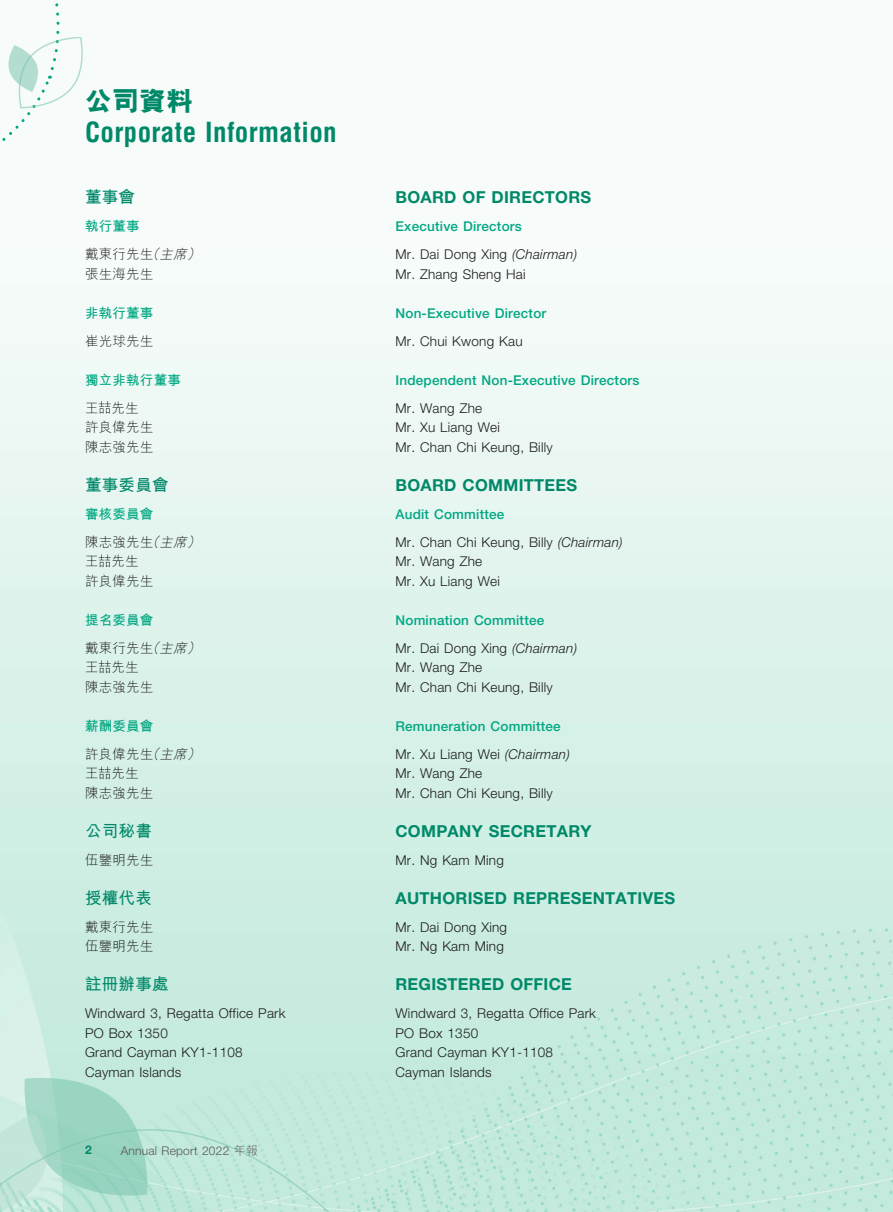
<style>
.page{position:relative;width:893px;height:1212px;background:#fff}
.page>*{position:absolute;margin:0;border:0;box-sizing:border-box;transform-origin:0 0}
.t1{font:700 condensed 27px "Helvetica LT Std";letter-spacing:.015em;color:#008969}
.t2{font:800 27px "M Hei HK";color:#008969}
.t3{font:700 16.5px "Helvetica Neue LT Std";letter-spacing:.015em;color:#008969}
.t4{font:700 16.5px "M Hei HK";letter-spacing:.015em;color:#008969}
.t5{font:300 13.5px/19.5px "Helvetica Neue LT Std";letter-spacing:.015em;color:#1c1c1b}
.t6{font:500 13.5px/28px "Helvetica Neue LT Std";letter-spacing:.015em;color:#00a782}
.t7{font:300 13.5px/19.5px "M Hei HK";letter-spacing:.015em;color:#1c1c1b}
.t8{font:700 13.5px/28px "M Hei HK";letter-spacing:.015em;color:#00a782}
.t9{font:300 12px "Helvetica Neue LT Std";letter-spacing:.015em;color:#575756}
.t10{font:700 12px "Helvetica Neue LT Std";color:#008969}
.s1{font-weight:700;color:#00a782}
.s2{font-style:italic}
.s3{font-weight:300;color:#1c1c1b}
.s4{font-weight:300;font-style:italic;color:#1c1c1b}
.s5{font-family:"M Hei HK"}
.s6{font-weight:500;color:#00a782}
</style>
<div class="page">
<img style="left:0;top:284px;width:893px;height:928px">
<svg style="left:0;top:1071px;width:385px;height:141px;background:#bae4d6"></svg>
<svg style="left:2px;top:3px;width:81px;height:138px"></svg>
<svg style="left:99px;top:401px;width:12px;height:13px"></svg>
<svg style="left:99px;top:554px;width:12px;height:13px"></svg>
<svg style="left:99px;top:660px;width:12px;height:13px"></svg>
<svg style="left:99px;top:766px;width:12px;height:13px"></svg>
<h1 class="t2" style="left:85px;top:83px;width:109px">公司資料</h1>
<h1 class="t1" style="left:85px;top:116px;width:253px">Corporate Information</h1>
<p class="t4" style="left:85px;top:185px;width:52px">董事會</p>
<p class="t7" style="left:85px;top:212px;width:121px;line-height:28px"><span class="s1">執行董事<br></span>戴東行先生<span class="s2">（主席）</span></p>
<p class="t7" style="left:85px;top:263px;width:70px">張生海先生</p>
<p class="t8" style="left:85px;top:298px;width:70px">非執行董事</p>
<p class="t7" style="left:85px;top:330px;width:70px">崔光球先生</p>
<p class="t8" style="left:85px;top:365px;width:97px">獨立非執行董事</p>
<p class="t7" style="left:85px;top:397px;width:70px">王 先生許良偉先生陳志強先生</p>
<p class="t4" style="left:85px;top:472px;width:85px">董事委員會</p>
<p class="t8" style="left:85px;top:499px;width:121px">審核委員會<br><span class="s3">陳志強先生</span><span class="s4">（主席）</span></p>
<p class="t7" style="left:85px;top:551px;width:70px">王 先生許良偉先生</p>
<p class="t8" style="left:85px;top:605px;width:121px">提名委員會<br><span class="s3">戴東行先生</span><span class="s4">（主席）</span></p>
<p class="t7" style="left:85px;top:657px;width:70px">王 先生陳志強先生</p>
<p class="t8" style="left:85px;top:711px;width:121px">薪酬委員會<br><span class="s3">許良偉先生</span><span class="s4">（主席）</span></p>
<p class="t7" style="left:85px;top:763px;width:70px">王 先生陳志強先生</p>
<p class="t4" style="left:85px;top:818px;width:68px">公司秘書</p>
<p class="t7" style="left:85px;top:849px;width:70px">伍鑒明先生</p>
<p class="t4" style="left:85px;top:885px;width:68px">授權代表</p>
<p class="t7" style="left:85px;top:916px;width:70px">戴東行先生伍鑒明先生</p>
<p class="t4" style="left:85px;top:972px;width:85px">註冊辦事處</p>
<p class="t5" style="left:85px;top:1003px;width:202px">Windward 3, Regatta Office Park<br>PO Box 1350<br>Grand Cayman KY1-1108<br>Cayman Islands</p>
<p class="t10" style="left:85px;top:1143px;width:8px">2</p>
<p class="t9" style="left:121px;top:1143px;width:139px">Annual Report 2022 <span class="s5">年報</span></p>
<p class="t3" style="left:395px;top:187px;width:197px">BOARD OF DIRECTORS</p>
<p class="t6" style="left:395px;top:212px;width:183px">Executive Directors<br><span class="s3">Mr. Dai Dong Xing</span> <span class="s4">(Chairman)</span></p>
<p class="t5" style="left:395px;top:264px;width:132px">Mr. Zhang Sheng Hai</p>
<p class="t6" style="left:395px;top:299px;width:152px">Non-Executive Director</p>
<p class="t5" style="left:395px;top:331px;width:129px">Mr. Chui Kwong Kau</p>
<p class="t6" style="left:395px;top:366px;width:246px">Independent Non-Executive Directors</p>
<p class="t5" style="left:395px;top:398px;width:159px">Mr. Wang Zhe<br>Mr. Xu Liang Wei<br>Mr. Chan Chi Keung, Billy</p>
<p class="t3" style="left:395px;top:475px;width:183px">BOARD COMMITTEES</p>
<p class="t5" style="left:395px;top:500px;width:229px;line-height:28px"><span class="s6">Audit Committee<br></span>Mr. Chan Chi Keung, Billy <span class="s2">(Chairman)</span></p>
<p class="t5" style="left:395px;top:551px;width:106px">Mr. Wang Zhe<br>Mr. Xu Liang Wei</p>
<p class="t6" style="left:395px;top:606px;width:183px">Nomination Committee<br><span class="s3">Mr. Dai Dong Xing</span> <span class="s4">(Chairman)</span></p>
<p class="t5" style="left:395px;top:657px;width:159px">Mr. Wang Zhe<br>Mr. Chan Chi Keung, Billy</p>
<p class="t6" style="left:395px;top:712px;width:176px">Remuneration Committee<br><span class="s3">Mr. Xu Liang Wei</span> <span class="s4">(Chairman)</span></p>
<p class="t5" style="left:395px;top:763px;width:159px">Mr. Wang Zhe<br>Mr. Chan Chi Keung, Billy</p>
<p class="t3" style="left:395px;top:821px;width:198px">COMPANY SECRETARY</p>
<p class="t5" style="left:395px;top:850px;width:110px">Mr. Ng Kam Ming</p>
<p class="t3" style="left:395px;top:888px;width:281px">AUTHORISED REPRESENTATIVES</p>
<p class="t5" style="left:395px;top:917px;width:113px">Mr. Dai Dong Xing<br>Mr. Ng Kam Ming</p>
<p class="t3" style="left:395px;top:974px;width:178px">REGISTERED OFFICE</p>
<p class="t5" style="left:395px;top:1003px;width:202px">Windward 3, Regatta Office Park<br>PO Box 1350<br>Grand Cayman KY1-1108<br>Cayman Islands</p>
</div>
